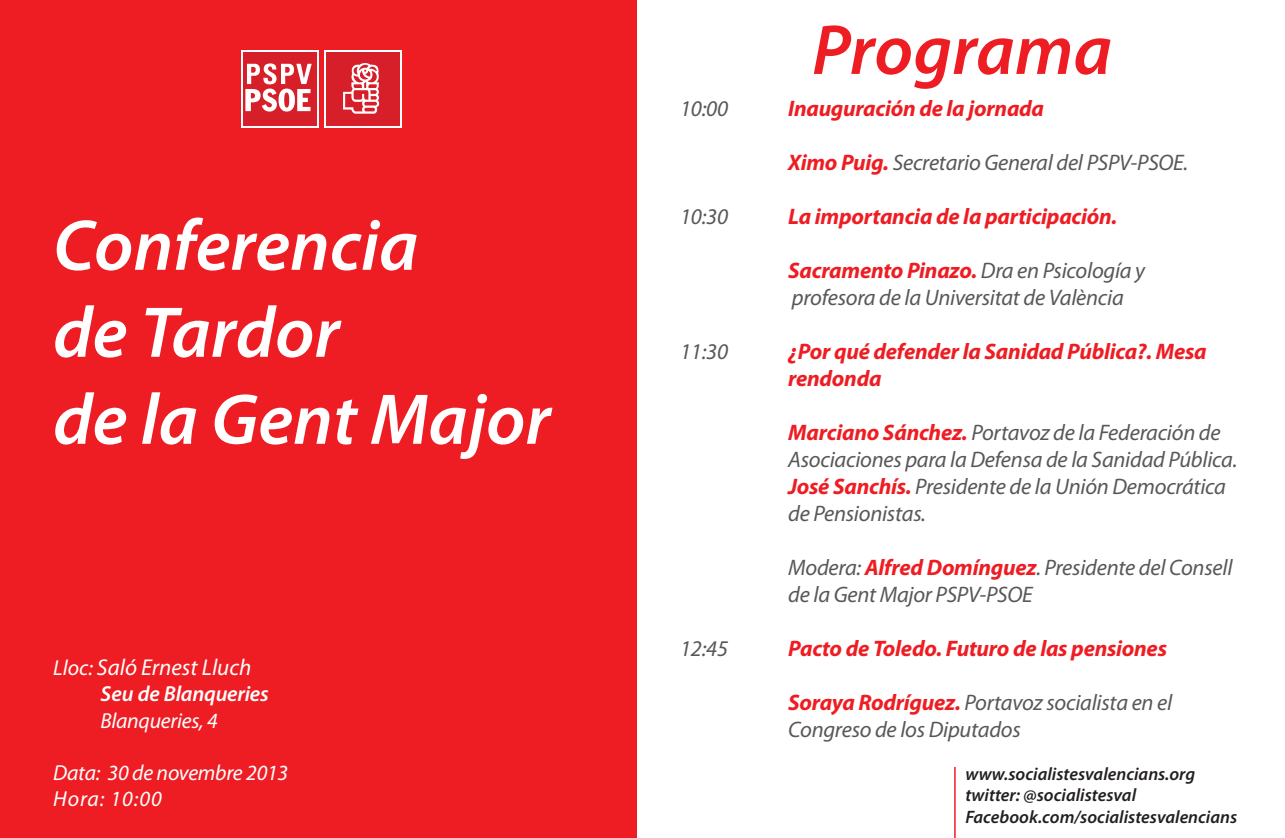
<style>
.page{position:relative;width:1285px;height:838px;background:#fff}
.page>*{position:absolute;margin:0;border:0;box-sizing:border-box;transform-origin:0 0}
.t1{font:italic 600 72.45px/87px "Myriad Pro";color:#fff}
.t2{font:italic 600 71.4px "Myriad Pro";color:#ee1d23}
.t3{font:italic 22.95px "Myriad Pro";color:#fff}
.t4{font:italic 22.5px/27px "Myriad Pro";letter-spacing:-.01em;color:#57585a}
.t5{font:italic 700 22.5px/27px "Myriad Pro";letter-spacing:-.01em;color:#ee1d23}
.t6{font:italic 21.75px/26.1px "Myriad Pro";letter-spacing:-.01em;color:#fff}
.t7{font:italic 600 21.75px "Myriad Pro";letter-spacing:-.01em;color:#fff}
.t8{font:italic 600 18px/21.6px "Myriad Pro";color:#231f20}
.s1{font-size:21.75px}
.s2{font-weight:700;color:#ee1d23}
</style>
<div class="page">
<div style="left:0;top:1px;width:636px;height:837px;background:#ee1d23"></div>
<svg style="left:241px;top:51px;width:77px;height:77px"></svg>
<div style="left:324px;top:51px;width:78px;height:77px;background:linear-gradient(to bottom,#fff,#fff)"></div>
<div style="left:243px;top:53px;width:73px;height:73px;background:#d61f28"></div>
<div style="left:326px;top:53px;width:74px;height:73px;background:#d61f28"></div>
<svg style="left:343px;top:63px;width:36px;height:51px"></svg>
<svg style="left:245px;top:63px;width:67px;height:49px"></svg>
<hr style="left:954px;top:767px;width:1px;height:71px;background:#ee1d23">
<h1 class="t1" style="left:53px;top:200px;width:499px">Conferencia<br>de Tardor<br>de la Gent Major</h1>
<p class="t3" style="left:53px;top:653px;width:200px"><span class="s1">Lloc:</span> Saló Ernest Lluch</p>
<p class="t7" style="left:101px;top:680px;width:169px">Seu de Blanqueries</p>
<p class="t6" style="left:100px;top:707px;width:119px">Blanqueries, 4</p>
<p class="t6" style="left:53px;top:759px;width:237px">Data: 30 de novembre 2013<br>Hora: 10:00</p>
<h2 class="t2" style="left:812px;top:4px;width:301px">Programa</h2>
<p class="t4" style="left:680px;top:95px;width:49px">10:00</p>
<p class="t5" style="left:788px;top:94px;width:257px">Inauguración de la jornada</p>
<p class="t4" style="left:788px;top:149px;width:401px"><span class="s2">Ximo Puig.</span> Secretario General del PSPV-PSOE.</p>
<p class="t4" style="left:680px;top:203px;width:49px">10:30</p>
<p class="t5" style="left:788px;top:202px;width:331px">La importancia de la participación.</p>
<p class="t4" style="left:788px;top:257px;width:358px"><span class="s2">Sacramento Pinazo.</span> Dra en Psicología y profesora de la Universitat de València</p>
<p class="t4" style="left:680px;top:338px;width:49px">11:30</p>
<p class="t5" style="left:788px;top:337px;width:420px">¿Por qué defender la Sanidad Pública?. Mesa rendonda</p>
<p class="t4" style="left:788px;top:419px;width:451px"><span class="s2">Marciano Sánchez.</span> Portavoz de la Federación de Asociaciones para la Defensa de la Sanidad Pública.<br><span class="s2">José Sanchís.</span> Presidente de la Unión Democrática de Pensionistas.</p>
<p class="t4" style="left:788px;top:554px;width:446px">Modera: <span class="s2">Alfred Domínguez</span>. Presidente del Consell de la Gent Major PSPV-PSOE</p>
<p class="t4" style="left:680px;top:635px;width:49px">12:45</p>
<p class="t5" style="left:788px;top:634px;width:380px">Pacto de Toledo. Futuro de las pensiones</p>
<p class="t4" style="left:788px;top:689px;width:385px"><span class="s2">Soraya Rodríguez.</span> Portavoz socialista en el<br>Congreso de los Diputados</p>
<p class="t8" style="left:965px;top:762px;width:273px">www.socialistesvalencians.org twitter: @socialistesval<br>Facebook.com/socialistesvalencians</p>
</div>
